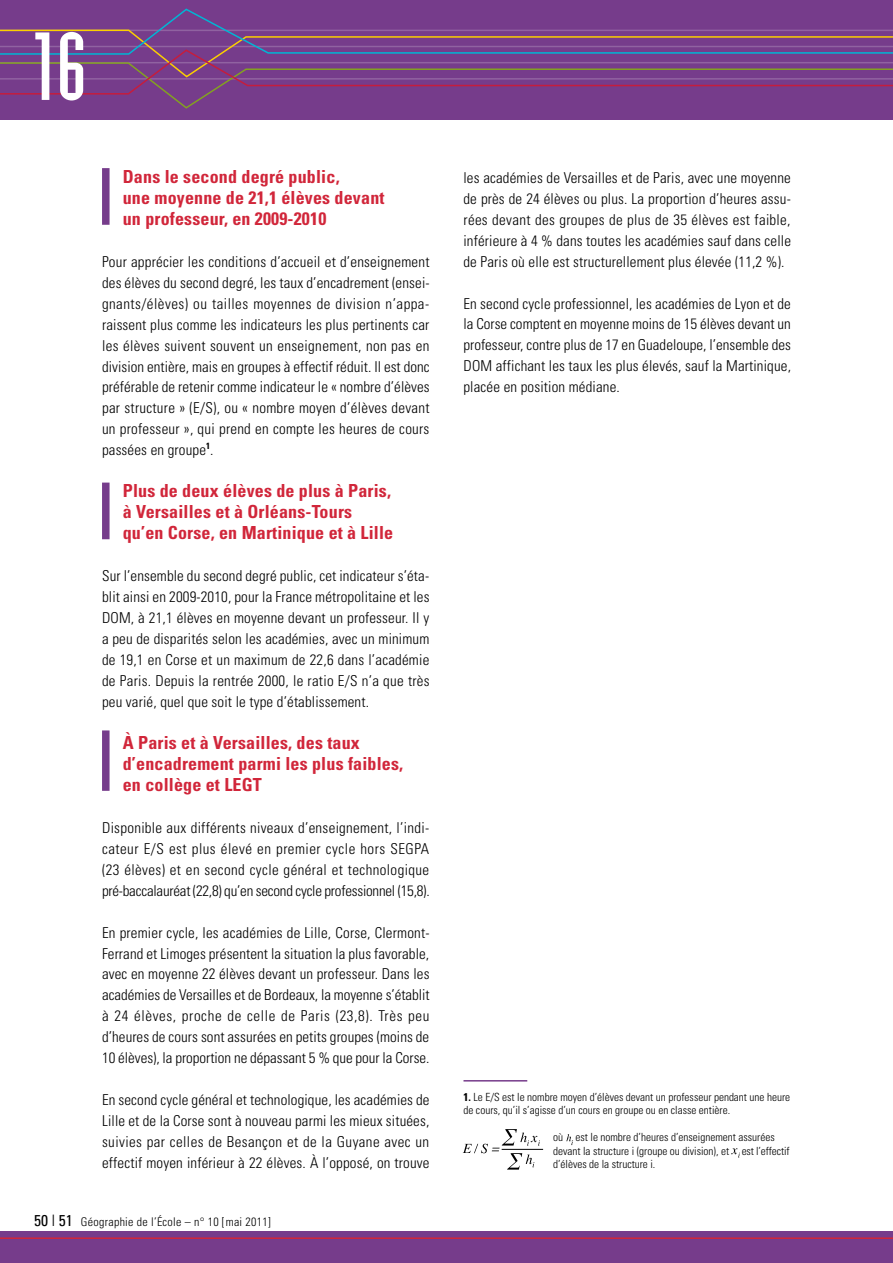
<style>
.page{position:relative;width:893px;height:1263px;background:#fff}
.page>*{position:absolute;margin:0;border:0;box-sizing:border-box;transform-origin:0 0}
.t1{font:94.5px "Industria Solid";color:#fff;scale:1.1 1}
.t2{font:700 condensed 18px/21px "Univers";letter-spacing:.01em;color:#d1263a}
.t3{font:300 condensed 15px/21px "Univers";letter-spacing:.01em;color:#000;text-align:justify}
.t4{font:300 condensed 12px "Univers";letter-spacing:.025em;color:#000}
.t5{font:300 condensed 11.25px/13.5px "Univers";color:#000}
.s1{font-weight:400;font-size:15.75px}
.s2{font-weight:700}
</style>
<div class="page">
<div style="left:0;top:0;width:893px;height:119px;background:#763c8b"></div>
<svg style="left:0;top:8px;width:893px;height:101px"></svg>
<div style="left:0;top:1231px;width:893px;height:32px;background:#763c8b"></div>
<hr style="left:0;top:1237px;width:893px;height:2px;background:#d1263a">
<div style="left:102px;top:168px;width:8px;height:57px;background:#763c8b"></div>
<div style="left:102px;top:483px;width:8px;height:56px;background:#763c8b"></div>
<div style="left:102px;top:730px;width:8px;height:61px;background:#763c8b"></div>
<hr style="left:463px;top:1080px;width:64px;height:1px;background:#763c8b">
<hr style="left:502px;top:1149px;width:41px;height:1px;background:#000">
<svg style="left:463px;top:1129px;width:77px;height:40px"></svg>
<svg style="left:566px;top:1134px;width:7px;height:11px"></svg>
<svg style="left:731px;top:1148px;width:9px;height:10px"></svg>
<h1 class="t1" style="left:34px;top:15px;width:50px">16</h1>
<p class="t2" style="left:123px;top:166px;width:263px">Dans le second degré public,<br>une moyenne de 21,1 élèves devant un professeur, en 2009-2010</p>
<p class="t3" style="left:102px;top:251px;width:329px">Pour apprécier les conditions d’accueil et d’enseignement des élèves du second degré, les taux d’encadrement (ensei&shy;gnants/élèves) ou tailles moyennes de division n’appa&shy;raissent plus comme les indicateurs les plus pertinents car les élèves suivent souvent un enseignement, non pas en division entière, mais en groupes à effectif réduit. Il est donc préférable de retenir comme indicateur le « nombre d’élèves par structure » (E/S), ou « nombre moyen d’élèves devant un professeur », qui prend en compte les heures de cours passées en groupe<sup>1</sup>.</p>
<p class="t2" style="left:123px;top:480px;width:272px">Plus de deux élèves de plus à Paris, à Versailles et à Orléans-Tours qu’en Corse, en Martinique et à Lille</p>
<p class="t3" style="left:102px;top:565px;width:329px">Sur l’ensemble du second degré public, cet indicateur s’éta&shy;blit ainsi en 2009-2010, pour la France métropolitaine et les DOM, à 21,1 élèves en moyenne devant un professeur. Il y a peu de disparités selon les académies, avec un minimum de 19,1 en Corse et un maximum de 22,6 dans l’académie de Paris. Depuis la rentrée 2000, le ratio E/S n’a que très peu varié, quel que soit le type d’établissement.</p>
<p class="t2" style="left:123px;top:732px;width:282px">À Paris et à Versailles, des taux d’encadrement parmi les plus faibles, en collège et LEGT</p>
<p class="t3" style="left:102px;top:817px;width:329px">Disponible aux différents niveaux d’enseignement, l’indi&shy;cateur E/S est plus élevé en premier cycle hors SEGPA (23 élèves) et en second cycle général et technologique pré-baccalauréat (22,8) qu’en second cycle professionnel (15,8).</p>
<p class="t3" style="left:102px;top:921px;width:329px">En premier cycle, les académies de Lille, Corse, Clermont-Ferrand et Limoges présentent la situation la plus favorable, avec en moyenne 22 élèves devant un professeur. Dans les académies de Versailles et de Bordeaux, la moyenne s’établit à 24 élèves, proche de celle de Paris (23,8). Très peu d’heures de cours sont assurées en petits groupes (moins de 10 élèves), la proportion ne dépassant 5 % que pour la Corse.</p>
<p class="t3" style="left:102px;top:1089px;width:329px">En second cycle général et technologique, les académies de Lille et de la Corse sont à nouveau parmi les mieux situées, suivies par celles de Besançon et de la Guyane avec un effectif moyen inférieur à 22 élèves. À l’opposé, on trouve</p>
<p class="t4" style="left:34px;top:1214px;width:238px"><span class="s1">50 | 51</span> Géographie de l’école – n° 10 [mai 2011]</p>
<p class="t3" style="left:463px;top:167px;width:329px">les académies de Versailles et de Paris, avec une moyenne de près de 24 élèves ou plus. La proportion d’heures assu&shy;rées devant des groupes de plus de 35 élèves est faible, inférieure à 4 % dans toutes les académies sauf dans celle de Paris où elle est structurellement plus élevée (11,2 %).</p>
<p class="t3" style="left:463px;top:292px;width:329px">En second cycle professionnel, les académies de Lyon et de la Corse comptent en moyenne moins de 15 élèves devant un professeur, contre plus de 17 en Guadeloupe, l’ensemble des DOM affichant les taux les plus élevés, sauf la Martinique, placée en position médiane.</p>
<p class="t5" style="left:463px;top:1090px;width:328px"><span class="s2">1.</span> Le E/S est le nombre moyen d’élèves devant un professeur pendant une heure de cours, qu’il s’agisse d’un cours en groupe ou en classe entière.</p>
<p class="t5" style="left:553px;top:1130px;width:238px">où est le nombre d’heures d’enseignement assurées devant la structure i (groupe ou division), et est l’effectif d’élèves de la structure i.</p>
</div>
